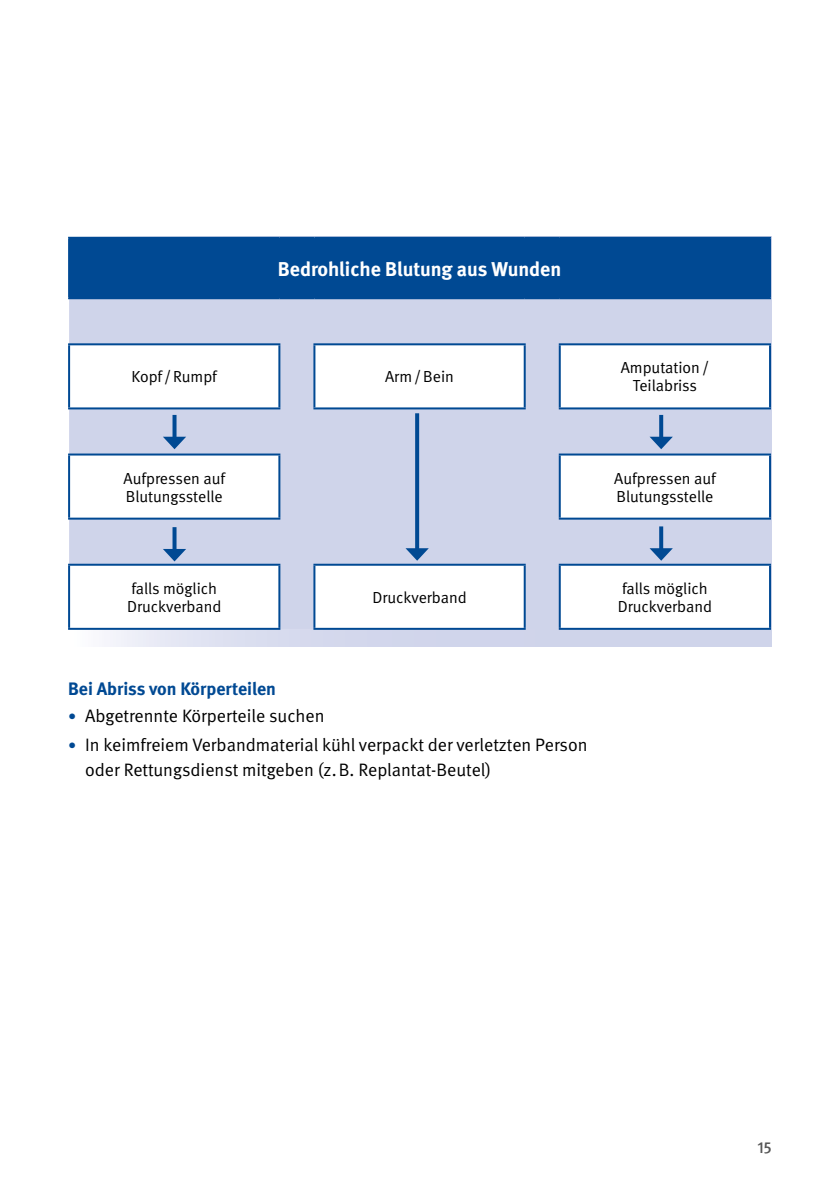
<style>
.page{position:relative;width:840px;height:1191px;background:#fff}
.page>*{position:absolute;margin:0;border:0;box-sizing:border-box;transform-origin:0 0}
.Tabellen_normal{font:700 20px "DGUV Meta";color:#fff}
.t1{font:18px/24px "DGUV Meta";color:#000}
.Zwischenüberschrift{font:700 18px "DGUV Meta";color:#004993}
.Tabellen_normal-2{font:16px/18px "DGUV Meta";color:#000}
.t2{font:500 16px "DGUV Meta";color:#565656}
.s1{font-size:16px;color:#004993}
</style>
<div class="page">
<svg style="left:68px;top:237px;width:703px;height:409px;background:#d2d8ec"></svg>
<div style="left:69px;top:238px;width:700px;height:60px;background:#004993"></div>
<div style="left:69px;top:299px;width:700px;height:45px;background:#cfd4ea"></div>
<svg style="left:69px;top:344px;width:700px;height:285px"></svg>
<hr style="left:68px;top:237px;width:211px;height:2px;background:#004993">
<hr style="left:68px;top:239px;width:2px;height:58px;background:#004993">
<hr style="left:279px;top:237px;width:35px;height:2px;background:#004993">
<hr style="left:314px;top:237px;width:210px;height:2px;background:#004993">
<hr style="left:524px;top:237px;width:35px;height:2px;background:#004993">
<hr style="left:559px;top:237px;width:211px;height:2px;background:#004993">
<hr style="left:768px;top:239px;width:2px;height:58px;background:#004993">
<hr style="left:68px;top:297px;width:211px;height:2px;background:#004993">
<hr style="left:279px;top:297px;width:35px;height:2px;background:#004993">
<hr style="left:314px;top:297px;width:210px;height:2px;background:#004993">
<hr style="left:524px;top:297px;width:35px;height:2px;background:#004993">
<hr style="left:559px;top:297px;width:211px;height:2px;background:#004993">
<hr style="left:313px;top:343px;width:212px;height:2px;background:#004993">
<hr style="left:313px;top:345px;width:2px;height:62px;background:#004993">
<hr style="left:523px;top:345px;width:2px;height:62px;background:#004993">
<hr style="left:313px;top:407px;width:212px;height:2px;background:#004993">
<hr style="left:558px;top:343px;width:212px;height:2px;background:#004993">
<hr style="left:558px;top:345px;width:2px;height:62px;background:#004993">
<hr style="left:768px;top:345px;width:2px;height:62px;background:#004993">
<hr style="left:558px;top:407px;width:212px;height:2px;background:#004993">
<hr style="left:558px;top:453px;width:212px;height:2px;background:#004993">
<hr style="left:558px;top:455px;width:2px;height:62px;background:#004993">
<hr style="left:768px;top:455px;width:2px;height:62px;background:#004993">
<hr style="left:558px;top:517px;width:212px;height:2px;background:#004993">
<hr style="left:558px;top:564px;width:212px;height:2px;background:#004993">
<hr style="left:558px;top:566px;width:2px;height:62px;background:#004993">
<hr style="left:768px;top:566px;width:2px;height:62px;background:#004993">
<hr style="left:558px;top:628px;width:212px;height:2px;background:#004993">
<hr style="left:313px;top:564px;width:212px;height:2px;background:#004993">
<hr style="left:313px;top:566px;width:2px;height:62px;background:#004993">
<hr style="left:523px;top:566px;width:2px;height:62px;background:#004993">
<hr style="left:313px;top:628px;width:212px;height:2px;background:#004993">
<hr style="left:68px;top:453px;width:212px;height:2px;background:#004993">
<hr style="left:68px;top:455px;width:2px;height:62px;background:#004993">
<hr style="left:278px;top:455px;width:2px;height:62px;background:#004993">
<hr style="left:68px;top:517px;width:212px;height:2px;background:#004993">
<hr style="left:68px;top:564px;width:212px;height:2px;background:#004993">
<hr style="left:68px;top:566px;width:2px;height:62px;background:#004993">
<hr style="left:278px;top:566px;width:2px;height:62px;background:#004993">
<hr style="left:68px;top:628px;width:212px;height:2px;background:#004993">
<hr style="left:68px;top:343px;width:212px;height:2px;background:#004993">
<hr style="left:68px;top:345px;width:2px;height:62px;background:#004993">
<hr style="left:278px;top:345px;width:2px;height:62px;background:#004993">
<hr style="left:68px;top:407px;width:212px;height:2px;background:#004993">
<svg style="left:415px;top:413px;width:4px;height:135px"></svg>
<svg style="left:405px;top:548px;width:23px;height:13px"></svg>
<svg style="left:172px;top:527px;width:4px;height:22px"></svg>
<svg style="left:163px;top:549px;width:23px;height:12px"></svg>
<svg style="left:658px;top:415px;width:4px;height:22px"></svg>
<svg style="left:649px;top:437px;width:23px;height:12px"></svg>
<svg style="left:172px;top:415px;width:4px;height:22px"></svg>
<svg style="left:163px;top:437px;width:23px;height:12px"></svg>
<svg style="left:658px;top:526px;width:4px;height:22px"></svg>
<svg style="left:649px;top:548px;width:23px;height:13px"></svg>
<p class="Tabellen_normal" style="left:278px;top:257px;width:285px">Bedrohliche Blutung aus Wunden</p>
<p class="Tabellen_normal-2" style="left:132px;top:368px;width:87px">Kopf /Rumpf</p>
<p class="Tabellen_normal-2" style="left:385px;top:368px;width:70px">Arm/Bein</p>
<p class="Tabellen_normal-2" style="left:620px;top:359px;width:90px;text-align:center">Amputation/<br>Teilabriss</p>
<p class="Tabellen_normal-2" style="left:123px;top:469px;width:103px">Aufpressen auf<br>Blutungsstelle</p>
<p class="Tabellen_normal-2" style="left:613px;top:469px;width:103px">Aufpressen auf<br>Blutungsstelle</p>
<p class="Tabellen_normal-2" style="left:127px;top:579px;width:96px">falls möglich<br>Druckverband</p>
<p class="Tabellen_normal-2" style="left:372px;top:588px;width:96px">Druckverband</p>
<p class="Tabellen_normal-2" style="left:617px;top:579px;width:96px">falls möglich<br>Druckverband</p>
<p class="Zwischenüberschrift" style="left:68px;top:678px;width:209px">Bei Abriss von Körperteilen</p>
<p class="t1" style="left:68px;top:704px;width:258px"><span class="s1">•</span> Abgetrennte Körperteile suchen</p>
<p class="t1" style="left:85px;top:733px;width:503px;text-indent:-17px"><span class="s1">•</span> In keimfreiem Verbandmaterial kühl verpackt der verletzten Person oder Rettungsdienst mitgeben (z.B. Replantat-Beutel)</p>
<p class="t2" style="left:757px;top:1137px;width:16px">15</p>
</div>
